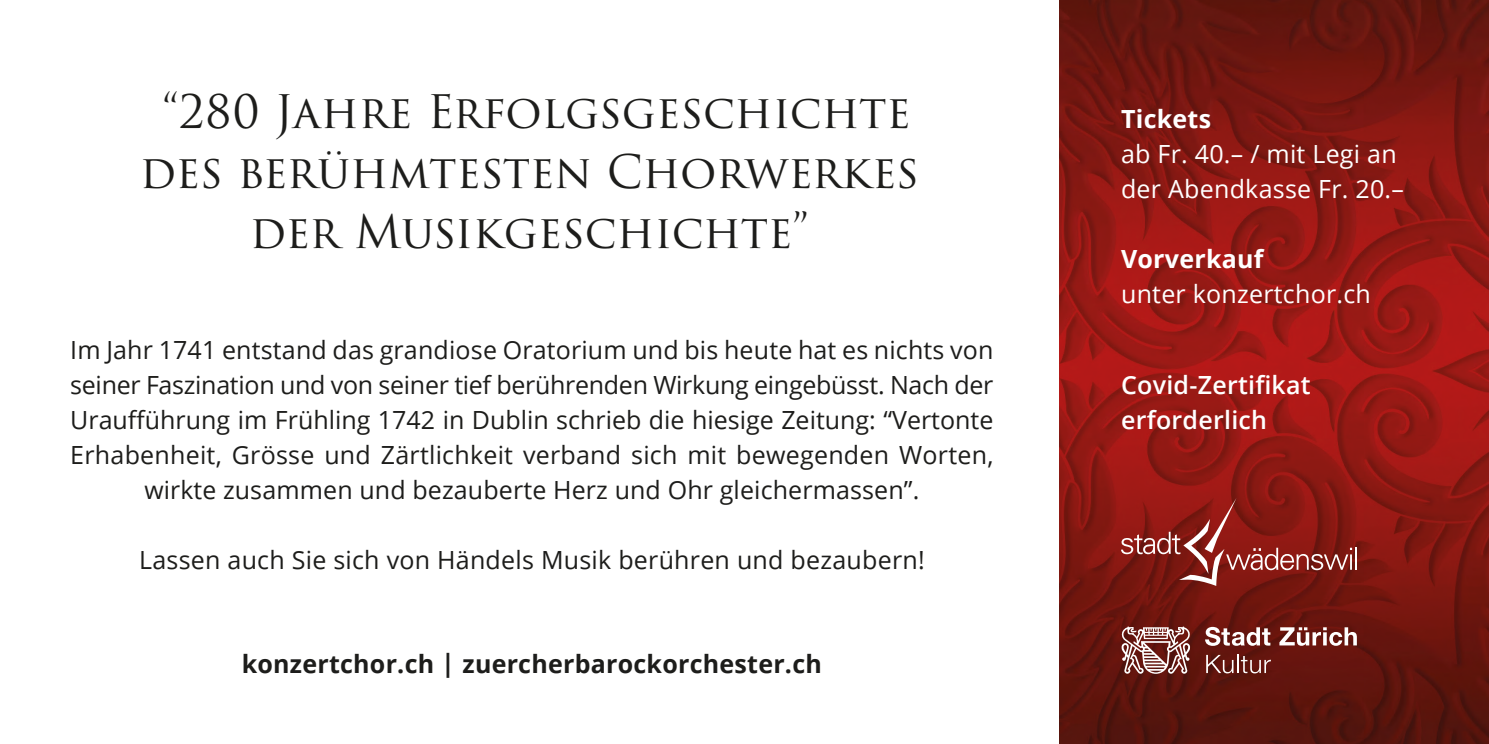
<style>
.page{position:relative;width:1489px;height:744px;background:#fff}
.page>*{position:absolute;margin:0;border:0;box-sizing:border-box;transform-origin:0 0}
.t1{font:45px/60px "Trajan Pro 3";letter-spacing:-.01em;color:#1d1d1b;text-align:center}
.t2{font:25px/35px "Open Sans";letter-spacing:.005em;color:#1d1d1b;text-align:center}
.t3{font:25px/35px "Open Sans";letter-spacing:.01em;color:#fff}
.t4{font:700 25px "Open Sans";letter-spacing:.01em;color:#1d1d1b}
.t5{font:600 25px/35px "Open Sans";letter-spacing:.01em;color:#fff}
.t6{font:700 25px "Open Sans";letter-spacing:.01em;color:#fff}
</style>
<div class="page">
<img style="left:1059px;top:0;width:429px;height:743px">
<svg style="left:1204px;top:626px;width:66px;height:19px"></svg>
<svg style="left:1279px;top:627px;width:77px;height:18px"></svg>
<svg style="left:1206px;top:654px;width:64px;height:19px"></svg>
<svg style="left:1121px;top:626px;width:69px;height:47px"></svg>
<svg style="left:1120px;top:498px;width:231px;height:88px;background:#902c26"></svg>
<hr style="left:1354px;top:547px;width:2px;height:22px;background:#fff">
<h1 class="t1" style="left:140px;top:84px;width:780px">“280 Jahre Erfolgsgeschichte des berühmtesten Chorwerkes der Musikgeschichte”</h1>
<p class="t2" style="left:70px;top:332px;width:924px">Im Jahr 1741 entstand das grandiose Oratorium und bis heute hat es nichts von seiner Faszination und von seiner tief berührenden Wirkung eingebüsst. Nach der Uraufführung im Frühling 1742 in Dublin schrieb die hiesige Zeitung: “Vertonte Erhabenheit, Grösse und Zärtlichkeit verband sich mit bewegenden Worten, wirkte zusammen und bezauberte Herz und Ohr gleichermassen”.</p>
<p class="t2" style="left:139px;top:542px;width:787px">Lassen auch Sie sich von Händels Musik berühren und bezaubern!</p>
<p class="t4" style="left:242px;top:646px;width:581px">konzertchor.ch | zuercherbarockorchester.ch</p>
<p class="t6" style="left:1121px;top:101px;width:91px">Tickets</p>
<p class="t3" style="left:1121px;top:135px;width:284px">ab Fr. 40.– / mit Legi an der Abendkasse Fr. 20.–</p>
<p class="t6" style="left:1121px;top:241px;width:144px">Vorverkauf</p>
<p class="t3" style="left:1121px;top:275px;width:251px">unter konzertchor.ch</p>
<p class="t5" style="left:1121px;top:367px;width:191px">Covid-Zertifikat erforderlich</p>
</div>
